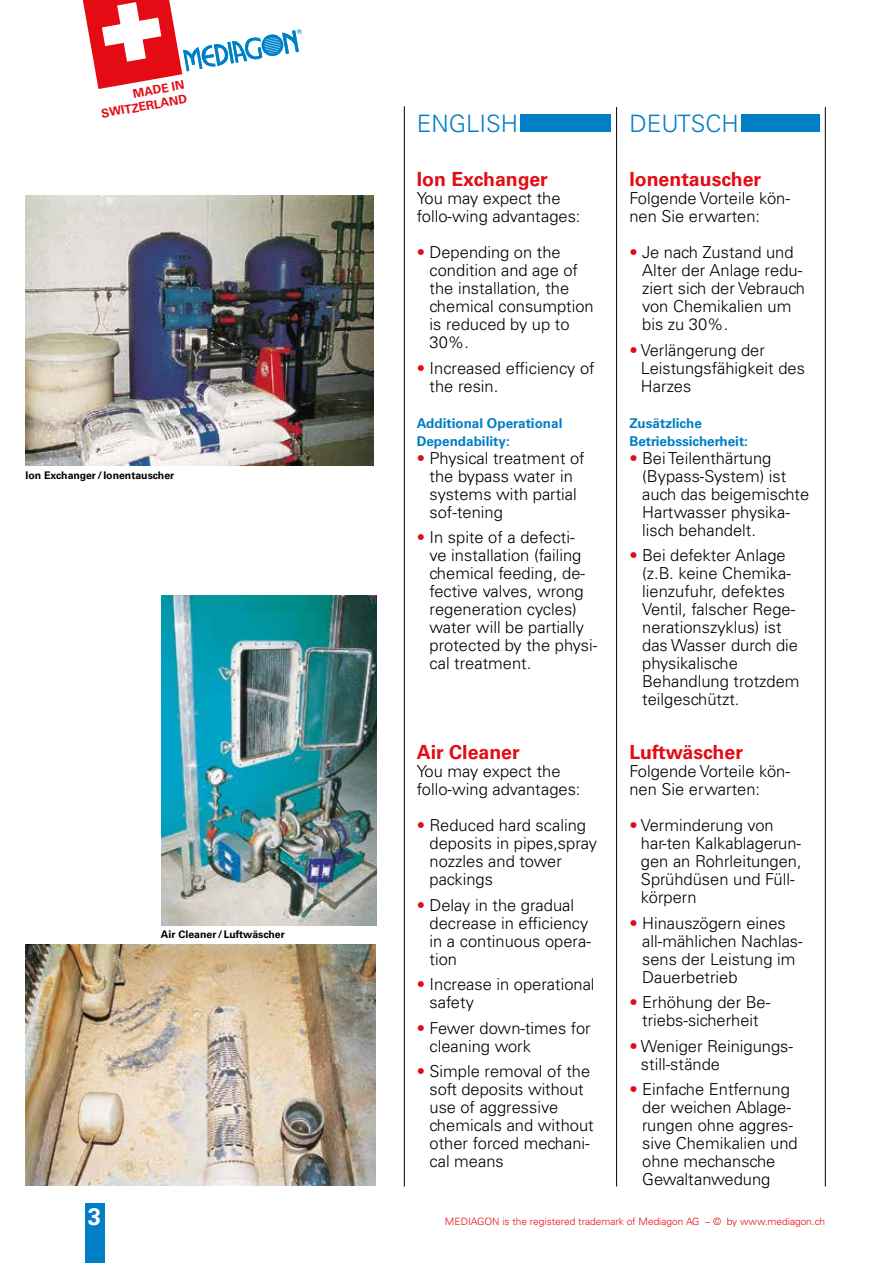
<style>
.page{position:relative;width:893px;height:1263px;background:#fff}
.page>*{position:absolute;margin:0;border:0;box-sizing:border-box;transform-origin:0 0}
.t1{font:300 24px "Univers LT Std";color:#007ec6}
.t2{font:700 24px "Univers LT Std";color:#fff}
.t3{font:700 19.5px "Univers LT Std";color:#e50b14}
.t4{font:300 16.5px/18px "Univers LT Std";color:#000}
.t5{font:700 13.5px/18px "Univers LT Std";color:#007ec6}
.t6{font:700 12px/14.4px "Univers LT Std";color:#e50b14;text-align:right}
.t7{font:700 10.5px "Univers LT Std";color:#000}
.t8{font:300 10.2px "Univers LT Std";color:#e50b14}
.s1{color:#e50b14}
</style>
<div class="page">
<div style="left:85px;top:1203px;width:19px;height:60px;background:#007ec6"></div>
<img style="left:26px;top:196px;width:347px;height:269px">
<img style="left:162px;top:595px;width:215px;height:331px">
<img style="left:26px;top:944px;width:349px;height:241px">
<hr style="left:404px;top:106px;width:1px;height:1080px;background:#000">
<hr style="left:616px;top:107px;width:1px;height:1079px;background:#000">
<hr style="left:825px;top:107px;width:1px;height:1079px;background:#000">
<div style="left:520px;top:115px;width:91px;height:17px;background:#007ec6"></div>
<div style="left:742px;top:115px;width:78px;height:17px;background:#007ec6"></div>
<svg style="left:83px;top:0;width:219px;height:89px"></svg>
<p class="t6" style="left:98px;top:92px;width:88px;rotate:-10deg">MADE IN<br>SWITZERLAND</p>
<p class="t7" style="left:26px;top:469px;width:150px">Ion Exchanger / Ionentauscher</p>
<p class="t7" style="left:161px;top:928px;width:125px">Air Cleaner /Luftwäscher</p>
<h1 class="t2" style="left:88px;top:1202px;width:15px">3</h1>
<h1 class="t1" style="left:417px;top:109px;width:103px">ENGLISH</h1>
<p class="t3" style="left:417px;top:168px;width:133px">Ion Exchanger</p>
<p class="t4" style="left:417px;top:189px;width:165px">You may expect the follo-wing advantages:</p>
<p class="t4" style="left:430px;top:243px;width:166px;text-indent:-13px"><span class="s1">•</span> Depending on the condition and age of the installation, the chemical consumption is reduced by up to<br>30%.</p>
<p class="t4" style="left:430px;top:359px;width:167px;text-indent:-13px"><span class="s1">•</span> Increased efficiency of the resin.</p>
<p class="t5" style="left:417px;top:414px;width:147px">Additional Operational<br>Dependability:</p>
<p class="t4" style="left:430px;top:449px;width:157px;text-indent:-13px"><span class="s1">•</span> Physical treatment of the bypass water in systems with partial sof-tening</p>
<p class="t4" style="left:430px;top:528px;width:169px;text-indent:-13px"><span class="s1">•</span> In spite of a defecti-<br>ve installation (failing chemical feeding, de&shy;fective valves, wrong regeneration cycles) water will be partially protected by the physi&shy;cal treatment.</p>
<p class="t3" style="left:417px;top:741px;width:104px">Air Cleaner</p>
<p class="t4" style="left:417px;top:762px;width:165px">You may expect the follo-wing advantages:</p>
<p class="t4" style="left:430px;top:816px;width:169px;text-indent:-13px"><span class="s1">•</span> Reduced hard scaling deposits in pipes,spray nozzles and tower packings</p>
<p class="t4" style="left:430px;top:896px;width:163px;text-indent:-13px"><span class="s1">•</span> Delay in the gradual decrease in efficiency in a continuous opera&shy;tion</p>
<p class="t4" style="left:430px;top:975px;width:167px;text-indent:-13px"><span class="s1">•</span> Increase in operational safety</p>
<p class="t4" style="left:430px;top:1019px;width:163px;text-indent:-13px"><span class="s1">•</span> Fewer down-times for cleaning work</p>
<p class="t4" style="left:430px;top:1062px;width:166px;text-indent:-13px"><span class="s1">•</span> Simple removal of the soft deposits without use of aggressive chemicals and without other forced mechani&shy;cal means</p>
<h1 class="t1" style="left:629px;top:109px;width:111px">DEUTSCH</h1>
<p class="t3" style="left:629px;top:168px;width:133px">Ionentauscher</p>
<p class="t4" style="left:629px;top:189px;width:162px">Folgende Vorteile kön&shy;nen Sie erwarten:</p>
<p class="t4" style="left:642px;top:243px;width:164px;text-indent:-13px"><span class="s1">•</span> Je nach Zustand und<br>Alter der Anlage redu&shy;ziert sich der Vebrauch von Chemikalien um bis zu 30%.</p>
<p class="t4" style="left:641px;top:341px;width:165px;text-indent:-12px"><span class="s1">•</span> Verlängerung der<br>Leistungsfähigkeit des<br>Harzes</p>
<p class="t5" style="left:629px;top:414px;width:120px">Zusätzliche<br>Betriebssicherheit:</p>
<p class="t4" style="left:642px;top:449px;width:169px;text-indent:-13px"><span class="s1">•</span> Bei Teilenthärtung (Bypass-System) ist auch das beigemischte<br>Hartwasser physika&shy;lisch behandelt.</p>
<p class="t4" style="left:642px;top:546px;width:159px;text-indent:-13px"><span class="s1">•</span> Bei defekter Anlage (z.B. keine Chemika&shy;lienzufuhr, defektes<br>Ventil, falscher Rege&shy;nerationszyklus) ist das Wasser durch die physikalische<br>Behandlung trotzdem teilgeschützt.</p>
<p class="t3" style="left:629px;top:741px;width:115px">Luftwäscher</p>
<p class="t4" style="left:629px;top:762px;width:162px">Folgende Vorteile kön&shy;nen Sie erwarten:</p>
<p class="t4" style="left:641px;top:816px;width:162px;text-indent:-12px"><span class="s1">•</span> Verminderung von har-ten Kalkablagerun&shy;gen an Rohrleitungen,<br>Sprühdüsen und Füll&shy;körpern</p>
<p class="t4" style="left:642px;top:914px;width:162px;text-indent:-13px"><span class="s1">•</span> Hinauszögern eines all-mählichen Nachlas&shy;sens der Leistung im<br>Dauerbetrieb</p>
<p class="t4" style="left:629px;top:993px;width:142px;text-align:center"><span class="s1">•</span> Erhöhung der Be&shy;triebs-sicherheit</p>
<p class="t4" style="left:641px;top:1037px;width:154px;text-indent:-12px"><span class="s1">•</span> Weniger Reinigungs&shy;still-stände</p>
<p class="t4" style="left:642px;top:1080px;width:157px;text-indent:-13px"><span class="s1">•</span> Einfache Entfernung der weichen Ablage&shy;rungen ohne aggres&shy;sive Chemikalien und ohne mechansche<br>Gewaltanwedung</p>
<p class="t8" style="left:445px;top:1215px;width:381px">MEDIAGON is the registered trademark of Mediagon AG – © by www.mediagon.ch</p>
</div>
